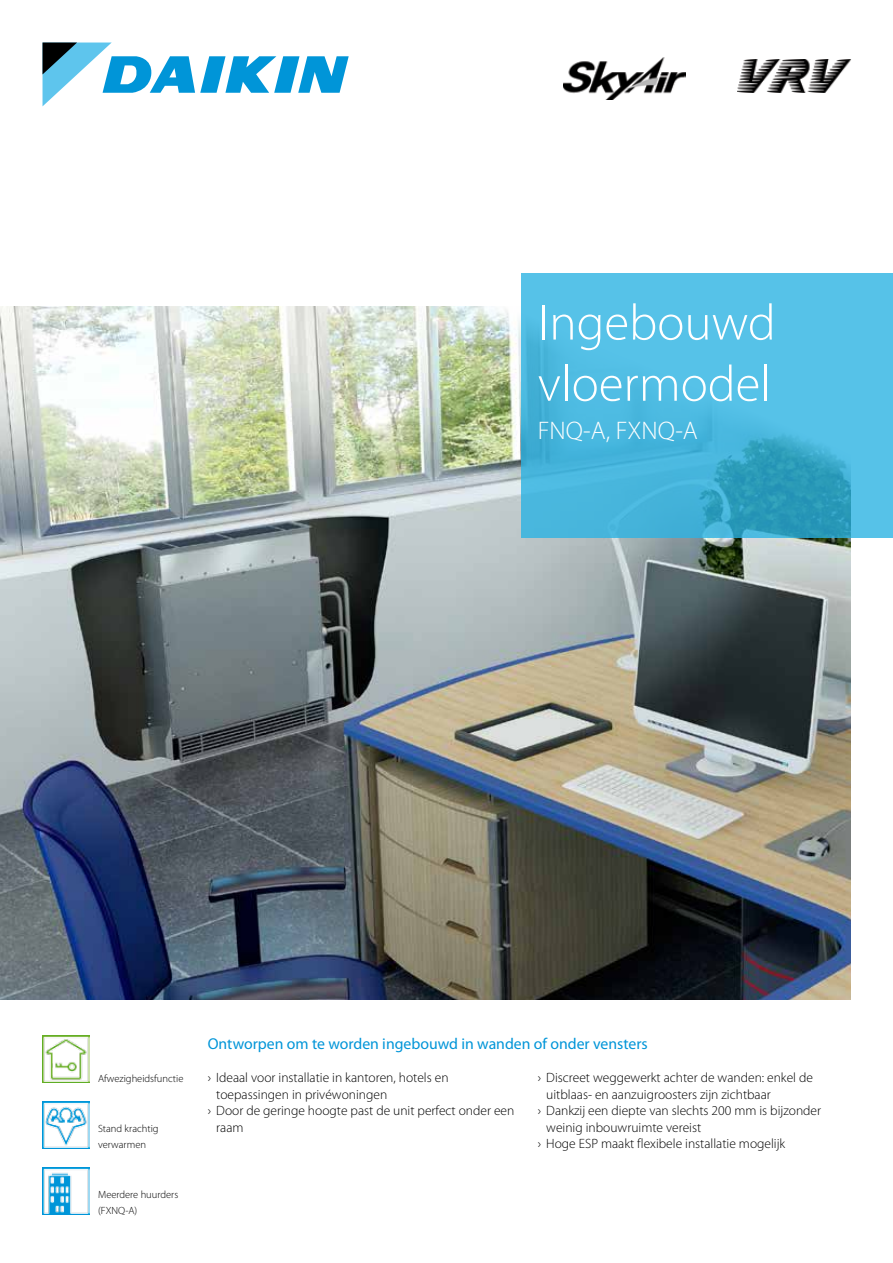
<style>
.page{position:relative;width:893px;height:1263px;background:#fff}
.page>*{position:absolute;margin:0;border:0;box-sizing:border-box;transform-origin:0 0}
.t1{font:300 51px/61.2px "Myriad Pro";color:#fff}
.t2{font:300 25.5px "Myriad Pro";color:#fff}
.t3{font:15.75px "Myriad Pro";color:#0095d8}
.t4{font:300 13.5px "Myriad Pro";color:#000}
.t5{font:300 10.5px/16.5px "Myriad Pro";color:#000}
</style>
<div class="page">
<svg style="left:43px;top:43px;width:306px;height:63px"></svg>
<img style="left:0;top:306px;width:850px;height:694px">
<svg style="left:522px;top:274px;width:371px;height:264px;background:#4bb9de"></svg>
<img style="left:737px;top:59px;width:114px;height:33px">
<img style="left:563px;top:58px;width:122px;height:42px">
<img style="left:43px;top:1102px;width:47px;height:46px">
<img style="left:43px;top:1167px;width:47px;height:47px">
<img style="left:43px;top:1036px;width:47px;height:46px">
<h1 class="t1" style="left:538px;top:293px;width:239px">Ingebouwd vloermodel</h1>
<h2 class="t2" style="left:538px;top:416px;width:162px">FNQ-A, FXNQ-A</h2>
<p class="t3" style="left:208px;top:1035px;width:441px">Ontworpen om te worden ingebouwd in wanden of onder vensters</p>
<p class="t5" style="left:98px;top:1070px;width:87px">Afwezigheidsfunctie</p>
<p class="t4" style="left:208px;top:1070px;width:242px">› Ideaal voor installatie in kantoren, hotels en</p>
<p class="t4" style="left:216px;top:1087px;width:172px">toepassingen in privéwoningen</p>
<p class="t4" style="left:208px;top:1103px;width:308px">› Door de geringe hoogte past de unit perfect onder een</p>
<p class="t4" style="left:216px;top:1120px;width:29px">raam</p>
<p class="t5" style="left:98px;top:1120px;width:62px">Stand krachtig verwarmen</p>
<p class="t5" style="left:98px;top:1186px;width:82px">Meerdere huurders (FXNQ-A)</p>
<p class="t4" style="left:538px;top:1070px;width:277px">› Discreet weggewerkt achter de wanden: enkel de</p>
<p class="t4" style="left:546px;top:1087px;width:226px">uitblaas- en aanzuigroosters zijn zichtbaar</p>
<p class="t4" style="left:538px;top:1103px;width:285px">› Dankzij een diepte van slechts 200 mm is bijzonder</p>
<p class="t4" style="left:546px;top:1120px;width:156px">weinig inbouwruimte vereist</p>
<p class="t4" style="left:538px;top:1136px;width:249px">› Hoge ESP maakt flexibele installatie mogelijk</p>
</div>
